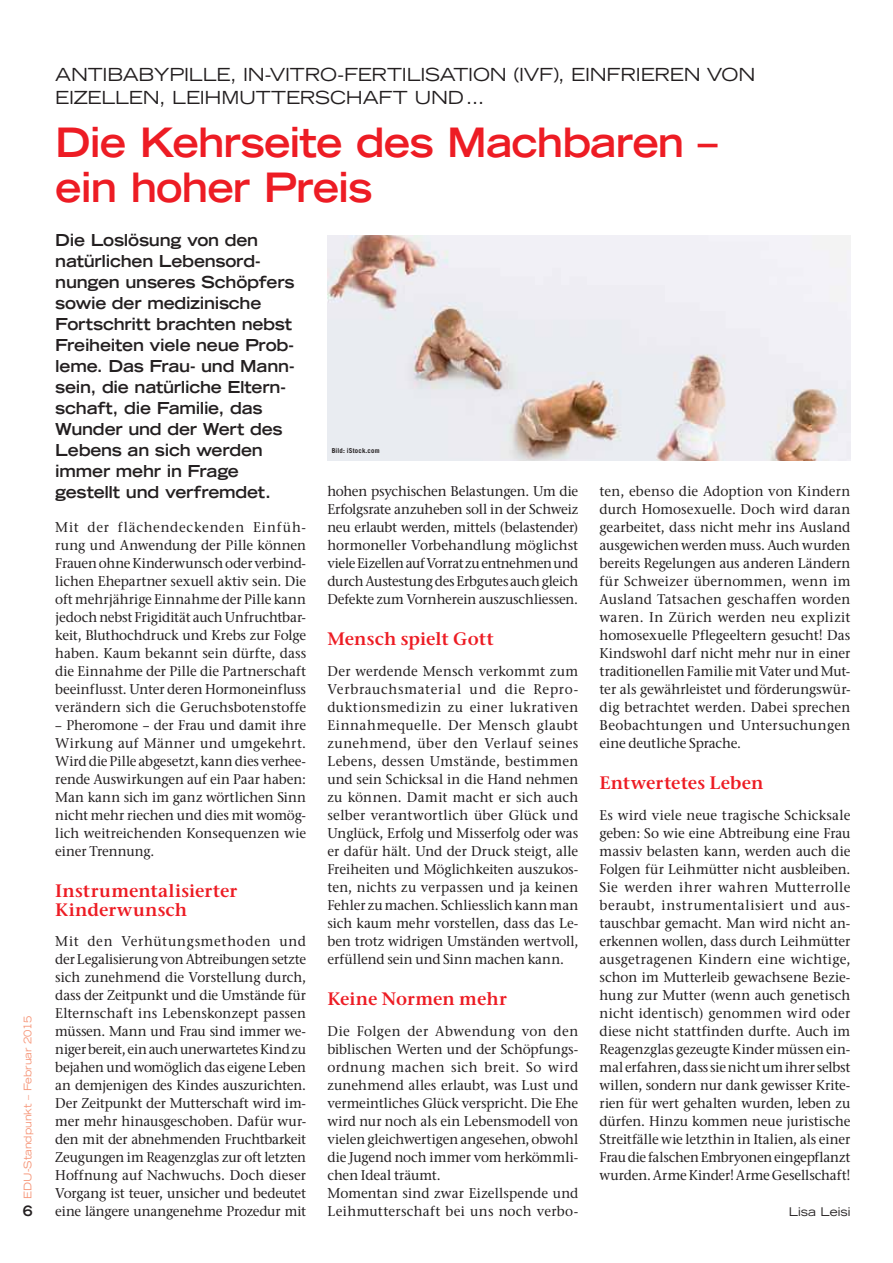
<style>
.page{position:relative;width:893px;height:1263px;background:#fff}
.page>*{position:absolute;margin:0;border:0;box-sizing:border-box;transform-origin:0 0}
.t1{font:700 expanded 40.5px/45px "Trade Gothic LT Std";letter-spacing:-.025em;color:#ed1c24}
.t2{font:expanded 18px/22.5px "Trade Gothic LT Std";letter-spacing:-.015em;color:#231f20}
.t3{font:600 18px/19.5px "Stone Ser ITC Std";letter-spacing:.005em;color:#ed1c24}
.t4{font:700 expanded 16.5px/21px "Trade Gothic LT Std";letter-spacing:-.015em;color:#231f20}
.t5{font:700 expanded 14.25px "Trade Gothic LT Std";color:#231f20;scale:.96 1}
.t6{font:500 14.1px/18px "Stone Ser ITC Std";color:#231f20;text-align:justify;scale:.96 1}
.t7{font:expanded 12px "Trade Gothic LT Std";color:#231f20}
.t8{font:expanded 10.5px "Trade Gothic LT Std";color:#f69679;scale:.96 1}
.t9{font:700 6.75px "Trade Gothic LT Std";letter-spacing:.03em;color:#231f20}
</style>
<div class="page">
<img style="left:327px;top:236px;width:523px;height:224px">
<p class="t8" style="left:23px;top:1199px;width:192px;rotate:-90deg">EDU-Standpunkt – Februar 2015</p>
<p class="t5" style="left:23px;top:1204px;width:12px">6</p>
<p class="t2" style="left:55px;top:65px;width:702px">ANTIBABYPILLE, IN-VITRO-FERTILISATION (IVF), EINFRIEREN VON<br>EIZELLEN, LEIHMUTTERSCHAFT UND …</p>
<h1 class="t1" style="left:55px;top:123px;width:664px">Die Kehrseite des Machbaren – ein hoher Preis</h1>
<p class="t4" style="left:55px;top:231px;width:241px">Die Loslösung von den natürlichen Lebensord&shy;nungen unseres Schöpfers sowie der medizinische<br>Fortschritt brachten nebst<br>Freiheiten viele neue Prob&shy;leme. Das Frau- und Mann&shy;sein, die natürliche Eltern&shy;schaft, die Familie, das<br>Wunder und der Wert des<br>Lebens an sich werden immer mehr in Frage gestellt und verfremdet.</p>
<p class="t6" style="left:55px;top:520px;width:263px">Mit der flächendeckenden Einfüh&shy;rung und Anwendung der Pille können Frauen ohne Kinderwunsch oder verbind&shy;lichen Ehepartner sexuell aktiv sein. Die oft mehrjährige Einnahme der Pille kann jedoch nebst Frigidität auch Unfruchtbar&shy;keit, Bluthochdruck und Krebs zur Folge haben. Kaum bekannt sein dürfte, dass die Einnahme der Pille die Partnerschaft beeinflusst. Unter deren Hormoneinfluss verändern sich die Geruchsbotenstoffe</p>
<p class="t6" style="left:55px;top:718px;width:263px">– Pheromone – der Frau und damit ihre Wirkung auf Männer und umgekehrt.<br>Wird die Pille abgesetzt, kann dies verhee&shy;rende Auswirkungen auf ein Paar haben:<br>Man kann sich im ganz wörtlichen Sinn nicht mehr riechen und dies mit womög&shy;lich weitreichenden Konsequenzen wie einer Trennung.</p>
<p class="t3" style="left:55px;top:882px;width:184px">Instrumentalisierter<br>Kinderwunsch</p>
<p class="t6" style="left:55px;top:934px;width:263px">Mit den Verhütungsmethoden und der Legalisierung von Abtreibungen setzte sich zunehmend die Vorstellung durch, dass der Zeitpunkt und die Umstände für Elternschaft ins Lebenskonzept passen müssen. Mann und Frau sind immer we&shy;niger bereit, ein auch unerwartetes Kind zu bejahen und womöglich das eigene Leben an demjenigen des Kindes auszurichten.<br>Der Zeitpunkt der Mutterschaft wird im&shy;mer mehr hinausgeschoben. Dafür wur&shy;den mit der abnehmenden Fruchtbarkeit Zeugungen im Reagenzglas zur oft letzten Hoffnung auf Nachwuchs. Doch dieser Vorgang ist teuer, unsicher und bedeutet eine längere unangenehme Prozedur mit</p>
<p class="t9" style="left:332px;top:448px;width:49px">Bild: iStock.com</p>
<p class="t6" style="left:600px;top:484px;width:263px">ten, ebenso die Adoption von Kindern durch Homosexuelle. Doch wird daran gearbeitet, dass nicht mehr ins Ausland ausgewichen werden muss. Auch wurden bereits Regelungen aus anderen Ländern für Schweizer übernommen, wenn im Ausland Tatsachen geschaffen worden waren. In Zürich werden neu explizit homosexuelle Pflegeeltern gesucht! Das Kindswohl darf nicht mehr nur in einer traditionellen Familie mit Vater und Mut&shy;ter als gewährleistet und förderungswür&shy;dig betrachtet werden. Dabei sprechen Beobachtungen und Untersuchungen eine deutliche Sprache.</p>
<p class="t3" style="left:600px;top:774px;width:165px">Entwertetes Leben</p>
<p class="t6" style="left:600px;top:808px;width:263px">Es wird viele neue tragische Schicksale geben: So wie eine Abtreibung eine Frau massiv belasten kann, werden auch die Folgen für Leihmütter nicht ausbleiben.<br>Sie werden ihrer wahren Mutterrolle beraubt, instrumentalisiert und aus&shy;tauschbar gemacht. Man wird nicht an&shy;erkennen wollen, dass durch Leihmütter ausgetragenen Kindern eine wichtige, schon im Mutterleib gewachsene Bezie&shy;hung zur Mutter (wenn auch genetisch nicht identisch) genommen wird oder diese nicht stattfinden durfte. Auch im Reagenzglas gezeugte Kinder müssen ein&shy;mal erfahren, dass sie nicht um ihrer selbst willen, sondern nur dank gewisser Krite&shy;rien für wert gehalten wurden, leben zu dürfen. Hinzu kommen neue juristische Streitfälle wie letzthin in Italien, als einer Frau die falschen Embryonen eingepflanzt wurden. Arme Kinder! Arme Gesellschaft!</p>
<p class="t7" style="left:789px;top:1206px;width:63px">Lisa Leisi</p>
<p class="t6" style="left:327px;top:484px;width:263px">hohen psychischen Belastungen. Um die Erfolgsrate anzuheben soll in der Schweiz neu erlaubt werden, mittels (belastender) hormoneller Vorbehandlung möglichst viele Eizellen auf Vorrat zu entnehmen und durch Austestung des Erbgutes auch gleich Defekte zum Vornherein auszuschliessen.</p>
<p class="t3" style="left:327px;top:630px;width:168px">Mensch spielt Gott</p>
<p class="t6" style="left:327px;top:664px;width:263px">Der werdende Mensch verkommt zum Verbrauchsmaterial und die Repro&shy;duktionsmedizin zu einer lukrativen Einnahmequelle. Der Mensch glaubt zunehmend, über den Verlauf seines Lebens, dessen Umstände, bestimmen und sein Schicksal in die Hand nehmen zu können. Damit macht er sich auch selber verantwortlich über Glück und Unglück, Erfolg und Misserfolg oder was er dafür hält. Und der Druck steigt, alle Freiheiten und Möglichkeiten auszukos&shy;ten, nichts zu verpassen und ja keinen Fehler zu machen. Schliesslich kann man sich kaum mehr vorstellen, dass das Le&shy;ben trotz widrigen Umständen wertvoll, erfüllend sein und Sinn machen kann.</p>
<p class="t3" style="left:327px;top:990px;width:181px">Keine Normen mehr</p>
<p class="t6" style="left:327px;top:1024px;width:263px;text-align:left">Die Folgen der Abwendung von den biblischen Werten und der Schöpfungs&shy;ordnung machen sich breit. So wird zunehmend alles erlaubt, was Lust und vermeintliches Glück verspricht. Die Ehe wird nur noch als ein Lebensmodell von vielen gleichwertigen angesehen, obwohl die Jugend noch immer vom herkömmli&shy;chen Ideal träumt.<br>Momentan sind zwar Eizellspende und Leihmutterschaft bei uns noch verbo-</p>
</div>
